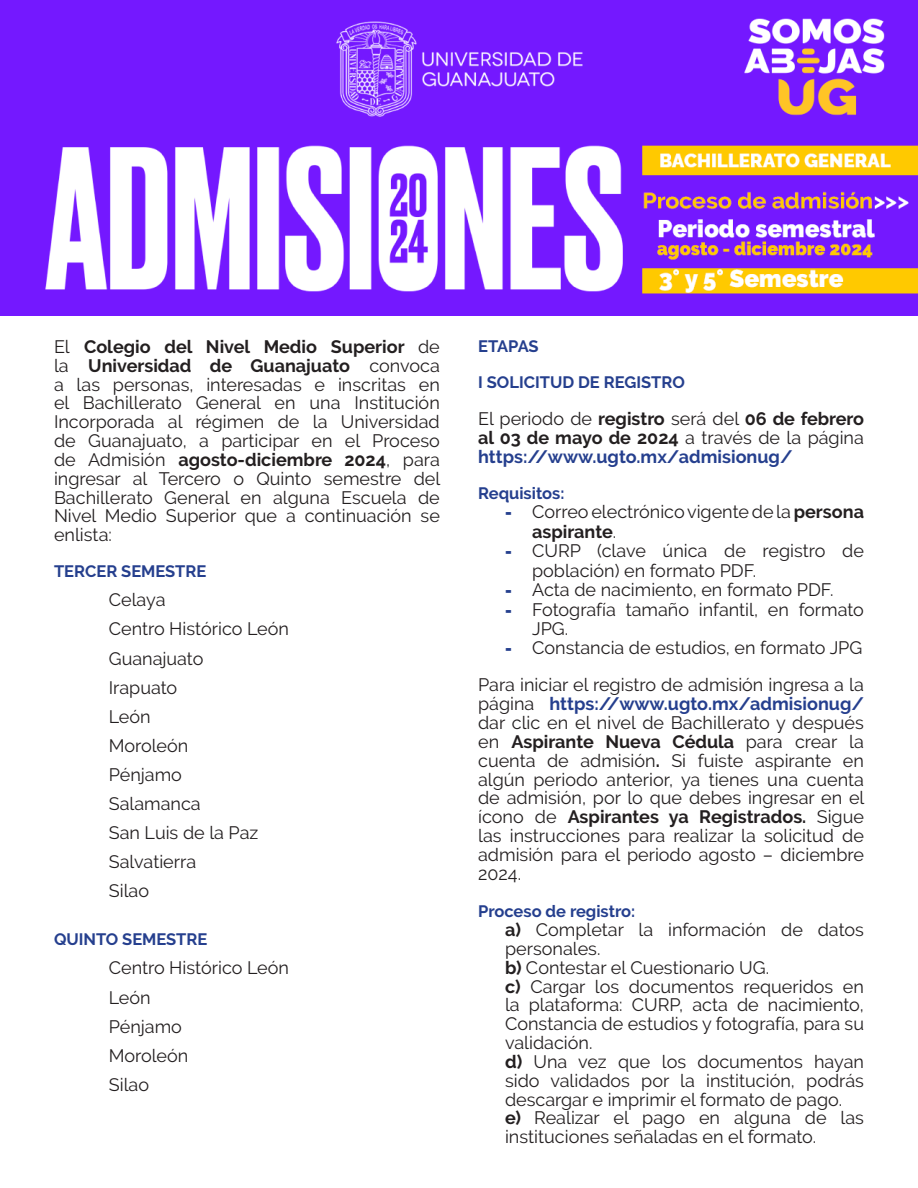
<style>
.page{position:relative;width:918px;height:1188px;background:#fff}
.page>*{position:absolute;margin:0;border:0;box-sizing:border-box;transform-origin:0 0}
.List_Paragraph{font:18px/18.9px "Raleway";color:#231f20;text-align:justify}
.Normal__Web{font:18px "Raleway";color:#231f20}
.t1{font:700 16.5px "Raleway";color:#253f8e}
.s1{font-weight:700}
.s2{font-weight:700;color:#253f8e}
.s3{font-weight:900;font-size:16.5px;color:#253f8e}
</style>
<div class="page">
<img style="left:0;top:0;width:918px;height:315px">
<p class="List_Paragraph" style="left:54px;top:337px;width:388px">El <span class="s1">Colegio del Nivel Medio Superior</span> de la <span class="s1">Universidad de Guanajuato</span> convoca a las personas, interesadas e inscritas en el Bachillerato General en una Institución Incorporada al régimen de la Universidad de Guanajuato, a participar en el Proceso de Admisión <span class="s1">agosto-diciembre 2024</span>, para ingresar al Tercero o Quinto semestre del Bachillerato General en alguna Escuela de Nivel Medio Superior que a continuación se enlista:</p>
<p class="t1" style="left:54px;top:562px;width:154px">TERCER SEMESTRE</p>
<p class="Normal__Web" style="left:109px;top:590px;width:58px">Celaya</p>
<p class="Normal__Web" style="left:109px;top:619px;width:182px">Centro Histórico León</p>
<p class="Normal__Web" style="left:109px;top:648px;width:96px">Guanajuato</p>
<p class="Normal__Web" style="left:109px;top:677px;width:70px">Irapuato</p>
<p class="Normal__Web" style="left:109px;top:706px;width:43px">León</p>
<p class="Normal__Web" style="left:109px;top:735px;width:81px">Moroleón</p>
<p class="Normal__Web" style="left:109px;top:764px;width:75px">Pénjamo</p>
<p class="Normal__Web" style="left:109px;top:793px;width:93px">Salamanca</p>
<p class="Normal__Web" style="left:109px;top:822px;width:151px">San Luis de la Paz</p>
<p class="Normal__Web" style="left:109px;top:852px;width:89px">Salvatierra</p>
<p class="Normal__Web" style="left:109px;top:881px;width:42px">Silao</p>
<p class="t1" style="left:54px;top:930px;width:155px">QUINTO SEMESTRE</p>
<p class="Normal__Web" style="left:109px;top:958px;width:182px">Centro Histórico León</p>
<p class="Normal__Web" style="left:109px;top:987px;width:43px">León</p>
<p class="Normal__Web" style="left:109px;top:1016px;width:75px">Pénjamo</p>
<p class="Normal__Web" style="left:109px;top:1045px;width:81px">Moroleón</p>
<p class="Normal__Web" style="left:109px;top:1074px;width:42px">Silao</p>
<p class="t1" style="left:478px;top:336px;width:62px">ETAPAS</p>
<p class="t1" style="left:478px;top:372px;width:208px">I SOLICITUD DE REGISTRO</p>
<p class="List_Paragraph" style="left:478px;top:410px;width:387px">El periodo de <span class="s1">registro</span> será del <span class="s1">06 de febrero al 03 de mayo de 2024</span> a través de la página <span class="s2">https://www.ugto.mx/admisionug/</span></p>
<p class="t1" style="left:478px;top:484px;width:88px">Requisitos:</p>
<p class="List_Paragraph" style="left:532px;top:502px;width:333px;line-height:19.5px;text-indent:-27px"><span class="s3">-</span> Correo electrónico vigente de la <span class="s1">persona aspirante</span>.</p>
<p class="List_Paragraph" style="left:532px;top:541px;width:333px;line-height:19.5px;text-indent:-27px"><span class="s3">-</span> CURP (clave única de registro de población) en formato PDF.</p>
<p class="List_Paragraph" style="left:505px;top:580px;width:330px"><span class="s3">-</span> Acta de nacimiento, en formato PDF.</p>
<p class="List_Paragraph" style="left:532px;top:599px;width:333px;line-height:19.5px;text-indent:-27px"><span class="s3">-</span> Fotografía tamaño infantil, en formato<br>JPG.</p>
<p class="List_Paragraph" style="left:505px;top:638px;width:359px"><span class="s3">-</span> Constancia de estudios, en formato JPG</p>
<p class="List_Paragraph" style="left:478px;top:676px;width:388px">Para iniciar el registro de admisión ingresa a la página <span class="s2">https://www.ugto.mx/admisionug/ </span>dar clic en el nivel de Bachillerato y después en <span class="s1">Aspirante Nueva Cédula</span> para crear la cuenta de admisión<span class="s1">.</span> Si fuiste aspirante en algún periodo anterior, ya tienes una cuenta de admisión, por lo que debes ingresar en el ícono de <span class="s1">Aspirantes ya Registrados.</span> Sigue las instrucciones para realizar la solicitud de admisión para el periodo agosto – diciembre 2024.</p>
<p class="t1" style="left:478px;top:902px;width:159px">Proceso de registro:</p>
<p class="List_Paragraph" style="left:505px;top:920px;width:360px"><span class="s1">a)</span> Completar la información de datos personales.</p>
<p class="List_Paragraph" style="left:505px;top:958px;width:266px"><span class="s1">b)</span> Contestar el Cuestionario UG.</p>
<p class="List_Paragraph" style="left:505px;top:977px;width:360px"><span class="s1">c)</span> Cargar los documentos requeridos en la plataforma: CURP, acta de nacimiento, Constancia de estudios y fotografía, para su validación.</p>
<p class="List_Paragraph" style="left:505px;top:1052px;width:360px"><span class="s1">d)</span> Una vez que los documentos hayan sido validados por la institución, podrás descargar e imprimir el formato de pago.</p>
<p class="List_Paragraph" style="left:505px;top:1109px;width:360px"><span class="s1">e)</span> Realizar el pago en alguna de las instituciones señaladas en el formato.</p>
</div>
